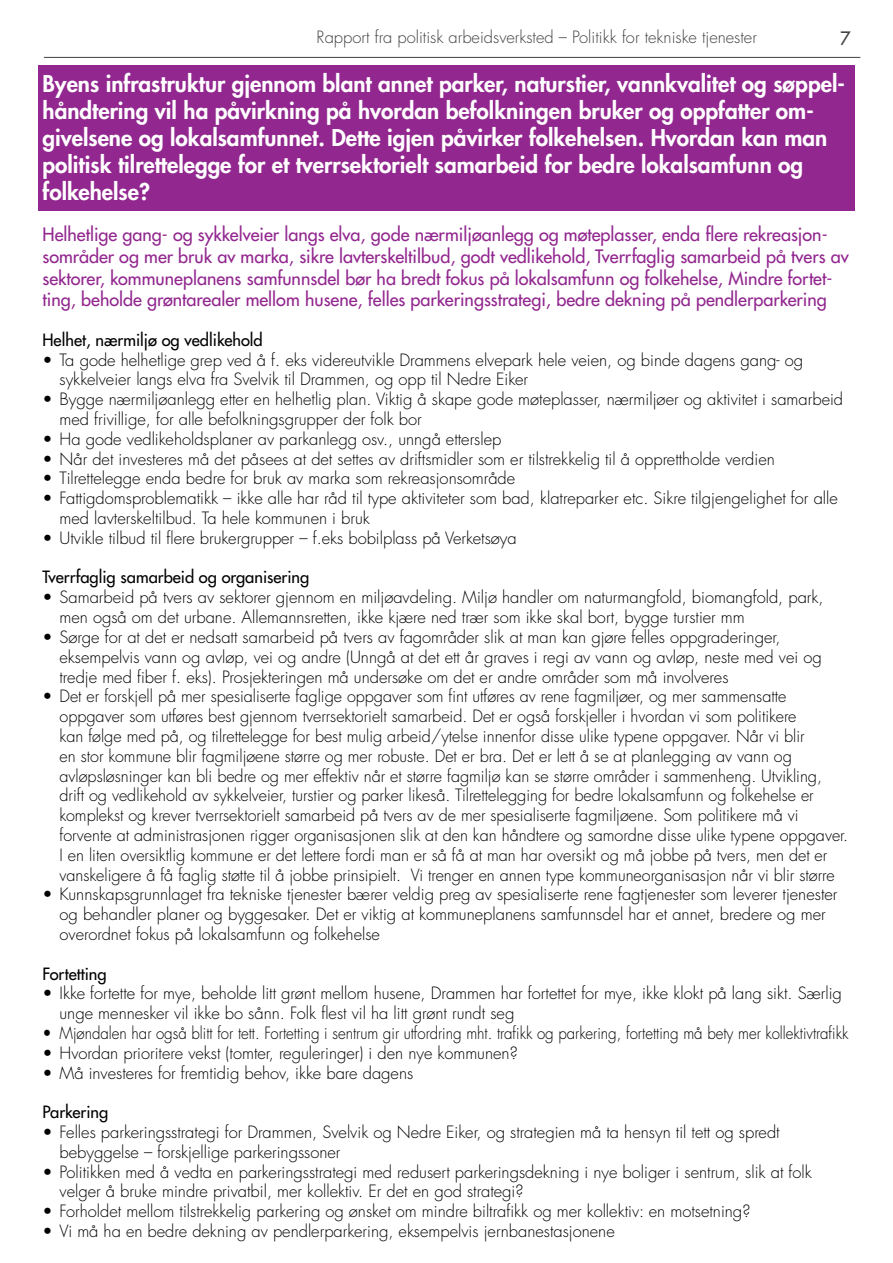
<style>
.page{position:relative;width:893px;height:1263px;background:#fff}
.page>*{position:absolute;margin:0;border:0;box-sizing:border-box;transform-origin:0 0}
.t1{font:800 22.5px/27px "Futura LT Pro";color:#fff}
.t2{font:500 18px/21.6px "Futura LT Pro";color:#92278f}
.t3{font:500 18px "Futura LT Pro";color:#414042}
.t4{font:300 16.5px/19.8px "Futura LT Pro";color:#000}
.t5{font:300 16.5px "Futura LT Pro";color:#000;scale:.91 1}
.t6{font:500 16.5px "Futura LT Pro";color:#000}
.t7{font:300 16.5px "Futura LT Pro";color:#414042}
</style>
<div class="page">
<hr style="left:44px;top:57px;width:816px;height:1px;background:#414042">
<div style="left:38px;top:65px;width:817px;height:145px;background:#92278f"></div>
<p class="t7" style="left:317px;top:27px;width:442px">Rapport fra politisk arbeidsverksted – Politikk for tekniske tjenester</p>
<p class="t3" style="left:840px;top:25px;width:12px">7</p>
<p class="t1" style="left:43px;top:69px;width:804px">Byens infrastruktur gjennom blant annet parker, naturstier, vannkvalitet og søppel&shy;håndtering vil ha påvirkning på hvordan befolkningen bruker og oppfatter om&shy;givelsene og lokalsamfunnet. Dette igjen påvirker folkehelsen. Hvordan kan man politisk tilrettelegge for et tverrsektorielt samarbeid for bedre lokalsamfunn og folkehelse?</p>
<p class="t2" style="left:43px;top:223px;width:808px">Helhetlige gang- og sykkelveier langs elva, gode nærmiljøanlegg og møteplasser, enda flere rekreasjon&shy;sområder og mer bruk av marka, sikre lavterskeltilbud, godt vedlikehold, Tverrfaglig samarbeid på tvers av sektorer, kommuneplanens samfunnsdel bør ha bredt fokus på lokalsamfunn og folkehelse, Mindre fortet&shy;ting, beholde grøntarealer mellom husene, felles parkeringsstrategi, bedre dekning på pendlerparkering</p>
<p class="t6" style="left:43px;top:327px;width:222px">Helhet, nærmiljø og vedlikehold</p>
<p class="t4" style="left:60px;top:350px;width:745px;text-indent:-17px">• Ta gode helhetlige grep ved å f. eks videreutvikle Drammens elvepark hele veien, og binde dagens gang- og sykkelveier langs elva fra Svelvik til Drammen, og opp til Nedre Eiker</p>
<p class="t4" style="left:60px;top:389px;width:785px;text-indent:-17px">• Bygge nærmiljøanlegg etter en helhetlig plan. Viktig å skape gode møteplasser, nærmiljøer og aktivitet i samarbeid med frivillige, for alle befolkningsgrupper der folk bor</p>
<p class="t4" style="left:43px;top:429px;width:460px">• Ha gode vedlikeholdsplaner av parkanlegg osv., unngå etterslep</p>
<p class="t4" style="left:43px;top:449px;width:734px">• Når det investeres må det påsees at det settes av driftsmidler som er tilstrekkelig til å opprettholde verdien</p>
<p class="t4" style="left:43px;top:469px;width:474px">• Tilrettelegge enda bedre for bruk av marka som rekreasjonsområde</p>
<p class="t4" style="left:60px;top:488px;width:780px;text-indent:-17px">• Fattigdomsproblematikk – ikke alle har råd til type aktiviteter som bad, klatreparker etc. Sikre tilgjengelighet for alle med lavterskeltilbud. Ta hele kommunen i bruk</p>
<p class="t4" style="left:43px;top:528px;width:476px">• Utvikle tilbud til flere brukergrupper – f.eks bobilplass på Verketsøya</p>
<p class="t6" style="left:43px;top:565px;width:268px">Tverrfaglig samarbeid og organisering</p>
<p class="t4" style="left:60px;top:587px;width:766px;text-indent:-17px">• Samarbeid på tvers av sektorer gjennom en miljøavdeling. Miljø handler om naturmangfold, biomangfold, park, men også om det urbane. Allemannsretten, ikke kjære ned trær som ikke skal bort, bygge turstier mm</p>
<p class="t4" style="left:60px;top:627px;width:764px;text-indent:-17px">• Sørge for at det er nedsatt samarbeid på tvers av fagområder slik at man kan gjøre felles oppgraderinger, eksempelvis vann og avløp, vei og andre (Unngå at det ett år graves i regi av vann og avløp, neste med vei og tredje med fiber f. eks). Prosjekteringen må undersøke om det er andre områder som må involveres</p>
<p class="t4" style="left:60px;top:686px;width:790px;text-indent:-17px">• Det er forskjell på mer spesialiserte faglige oppgaver som fint utføres av rene fagmiljøer, og mer sammensatte oppgaver som utføres best gjennom tverrsektorielt samarbeid. Det er også forskjeller i hvordan vi som politikere<br>kan følge med på, og tilrettelegge for best mulig arbeid/ytelse innenfor disse ulike typene oppgaver. Når vi blir<br>en stor kommune blir fagmiljøene større og mer robuste. Det er bra. Det er lett å se at planlegging av vann og avløpsløsninger kan bli bedre og mer effektiv når et større fagmiljø kan se større områder i sammenheng. Utvikling, drift og vedlikehold av sykkelveier, turstier og parker likeså. Tilrettelegging for bedre lokalsamfunn og folkehelse er komplekst og krever tverrsektorielt samarbeid på tvers av de mer spesialiserte fagmiljøene. Som politikere må vi forvente at administrasjonen rigger organisasjonen slik at den kan håndtere og samordne disse ulike typene oppgaver.<br>I en liten oversiktlig kommune er det lettere fordi man er så få at man har oversikt og må jobbe på tvers, men det er vanskeligere å få faglig støtte til å jobbe prinsipielt. Vi trenger en annen type kommuneorganisasjon når vi blir større</p>
<p class="t4" style="left:60px;top:884px;width:779px;text-indent:-17px">• Kunnskapsgrunnlaget fra tekniske tjenester bærer veldig preg av spesialiserte rene fagtjenester som leverer tjenester og behandler planer og byggesaker. Det er viktig at kommuneplanens samfunnsdel har et annet, bredere og mer overordnet fokus på lokalsamfunn og folkehelse</p>
<p class="t6" style="left:43px;top:961px;width:66px">Fortetting</p>
<p class="t4" style="left:60px;top:983px;width:784px;text-indent:-17px">• Ikke fortette for mye, beholde litt grønt mellom husene, Drammen har fortettet for mye, ikke klokt på lang sikt. Særlig unge mennesker vil ikke bo sånn. Folk flest vil ha litt grønt rundt seg</p>
<p class="t5" style="left:43px;top:1022px;width:887px">• Mjøndalen har også blitt for tett. Fortetting i sentrum gir utfordring mht. trafikk og parkering, fortetting må bety mer kollektivtrafikk</p>
<p class="t4" style="left:43px;top:1043px;width:477px">• Hvordan prioritere vekst (tomter, reguleringer) i den nye kommunen?</p>
<p class="t4" style="left:43px;top:1063px;width:372px">• Må investeres for fremtidig behov, ikke bare dagens</p>
<p class="t6" style="left:43px;top:1100px;width:67px">Parkering</p>
<p class="t4" style="left:60px;top:1122px;width:722px;text-indent:-17px">• Felles parkeringsstrategi for Drammen, Svelvik og Nedre Eiker, og strategien må ta hensyn til tett og spredt bebyggelse – forskjellige parkeringssoner</p>
<p class="t4" style="left:60px;top:1162px;width:754px;text-indent:-17px">• Politikken med å vedta en parkeringsstrategi med redusert parkeringsdekning i nye boliger i sentrum, slik at folk velger å bruke mindre privatbil, mer kollektiv. Er det en god strategi?</p>
<p class="t4" style="left:43px;top:1201px;width:709px">• Forholdet mellom tilstrekkelig parkering og ønsket om mindre biltrafikk og mer kollektiv: en motsetning?</p>
<p class="t4" style="left:43px;top:1221px;width:574px">• Vi må ha en bedre dekning av pendlerparkering, eksempelvis jernbanestasjonene</p>
</div>
